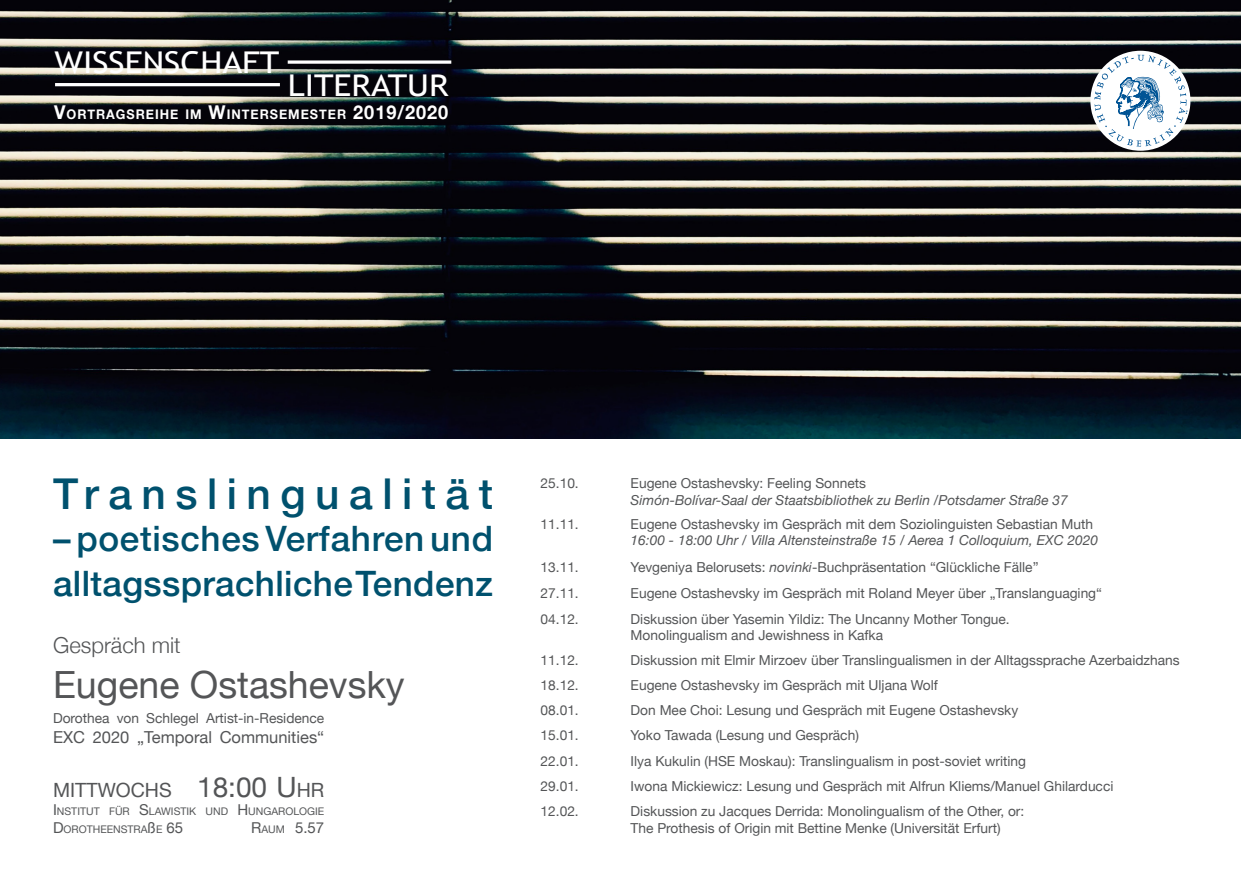
<style>
.page{position:relative;width:1241px;height:877px;background:#fff}
.page>*{position:absolute;margin:0;border:0;box-sizing:border-box;transform-origin:0 0}
.t1{font:500 42.5px "Helvetica Neue";letter-spacing:.225em;color:#00516e}
.t2{font:37.5px "Helvetica Neue";color:#545557}
.t3{font:500 35px/45px "Helvetica Neue";letter-spacing:.01em;color:#00516e}
.t4{font:30px "Trebuchet MS";color:#fff;scale:1.12 1}
.t5{font:300 22px "Helvetica Neue";color:#545557}
.t6{font:19.6px "Helvetica Neue";color:#545557}
.t7{font:16.5px "Helvetica Neue";color:#545557}
.t8{font:15px "Helvetica Neue";color:#545557}
.t9{font:13.75px "Helvetica Neue";color:#545557}
.t10{font:italic 13.75px "Helvetica Neue";color:#545557}
.t11{font:700 13.3px "Helvetica Neue";letter-spacing:.075em;color:#fff;scale:.95 1}
.t12{font:10.5px "Helvetica Neue";color:#545557}
.s1{font-size:19px}
.s2{font-size:28px}
.s3{font-size:15px}
.s4{font-size:10.5px}
.s5{font-style:italic}
</style>
<div class="page">
<img style="left:0;top:0;width:1240px;height:438px">
<div style="left:1090px;top:51px;width:100px;height:100px;background:#fff;border-radius:50%"></div>
<svg style="left:1094px;top:55px;width:93px;height:92px"></svg>
<svg style="left:288px;top:60px;width:163px;height:4px"></svg>
<hr style="left:55px;top:83px;width:225px;height:3px;background:#fff">
<p class="t4" style="left:54px;top:45px;width:202px">WISSENSCHAFT</p>
<p class="t4" style="left:288px;top:67px;width:145px">LITERATUR</p>
<p class="t11" style="left:54px;top:104px;width:416px"><span class="s1">V</span>ORTRAGSREIHE IM <span class="s1">W</span>INTERSEMESTER <span class="s1">2019/2020</span></p>
<p class="t1" style="left:53px;top:459px;width:441px">Translingualität</p>
<p class="t3" style="left:53px;top:513px;width:441px">– poetisches Verfahren und alltagssprachliche Tendenz</p>
<p class="t5" style="left:53px;top:628px;width:129px">Gespräch mit</p>
<p class="t2" style="left:53px;top:658px;width:353px">Eugene Ostashevsky</p>
<p class="t9" style="left:53px;top:708px;width:273px">Dorothea von Schlegel Artist-in-Residence</p>
<p class="t7" style="left:53px;top:725px;width:273px">EXC 2020 „Temporal Communities“</p>
<p class="t6" style="left:53px;top:776px;width:273px">MITTWOCHS <span class="s2">18:00 U</span>HR</p>
<p class="t12" style="left:53px;top:803px;width:273px"><span class="s3">I</span> NSTITUT FÜR <span class="s3">S</span>LAWISTIK UND <span class="s3">H</span> UNGAROLOGIE</p>
<p class="t12" style="left:53px;top:821px;width:132px"><span class="s3">D</span>OROTHEENSTRA<span class="s3">ß</span>E <span class="s3">65</span></p>
<p class="t8" style="left:246px;top:817px;width:79px">R<span class="s4">AUM</span> 5.57</p>
<p class="t9" style="left:540px;top:474px;width:40px">25.10.</p>
<p class="t9" style="left:630px;top:474px;width:237px">Eugene Ostashevsky: Feeling Sonnets</p>
<p class="t10" style="left:630px;top:490px;width:438px">Simón-Bolívar-Saal der Staatsbibliothek zu Berlin /Potsdamer Straße 37</p>
<p class="t9" style="left:540px;top:514px;width:40px">11.11.</p>
<p class="t9" style="left:630px;top:514px;width:464px">Eugene Ostashevsky im Gespräch mit dem Soziolinguisten Sebastian Muth</p>
<p class="t10" style="left:630px;top:531px;width:469px">16:00 - 18:00 Uhr / Villa Altensteinstraße 15 / Aerea 1 Colloquium, EXC 2020</p>
<p class="t9" style="left:540px;top:557px;width:40px">13.11.</p>
<p class="t9" style="left:630px;top:557px;width:409px">Yevgeniya Belorusets: <span class="s5">novinki</span>-Buchpräsentation “Glückliche Fälle”</p>
<p class="t9" style="left:540px;top:609px;width:40px">04.12.</p>
<p class="t9" style="left:630px;top:609px;width:380px">Diskussion über Yasemin Yildiz: The Uncanny Mother Tongue.</p>
<p class="t9" style="left:630px;top:625px;width:254px">Monolingualism and Jewishness in Kafka</p>
<p class="t9" style="left:540px;top:650px;width:40px">11.12.</p>
<p class="t9" style="left:630px;top:650px;width:550px">Diskussion mit Elmir Mirzoev über Translingualismen in der Alltagssprache Azerbaidzhans</p>
<p class="t9" style="left:540px;top:700px;width:40px">08.01.</p>
<p class="t9" style="left:630px;top:700px;width:389px">Don Mee Choi: Lesung und Gespräch mit Eugene Ostashevsky</p>
<p class="t9" style="left:540px;top:725px;width:40px">15.01.</p>
<p class="t9" style="left:630px;top:725px;width:230px">Yoko Tawada (Lesung und Gespräch)</p>
<p class="t9" style="left:540px;top:751px;width:40px">22.01.</p>
<p class="t9" style="left:630px;top:751px;width:397px">Ilya Kukulin (HSE Moskau): Translingualism in post-soviet writing</p>
<p class="t9" style="left:540px;top:777px;width:40px">29.01.</p>
<p class="t9" style="left:630px;top:777px;width:484px">Iwona Mickiewicz: Lesung und Gespräch mit Alfrun Kliems/Manuel Ghilarducci</p>
<p class="t9" style="left:540px;top:802px;width:40px">12.02.</p>
<p class="t9" style="left:630px;top:802px;width:395px">Diskussion zu Jacques Derrida: Monolingualism of the Other, or:</p>
<p class="t9" style="left:630px;top:818px;width:371px">The Prothesis of Origin mit Bettine Menke (Universität Erfurt)</p>
<p class="t9" style="left:540px;top:583px;width:40px">27.11.</p>
<p class="t9" style="left:630px;top:583px;width:473px">Eugene Ostashevsky im Gespräch mit Roland Meyer über „Translanguaging“</p>
<p class="t9" style="left:540px;top:675px;width:40px">18.12.</p>
<p class="t9" style="left:630px;top:675px;width:309px">Eugene Ostashevsky im Gespräch mit Uljana Wolf</p>
</div>
